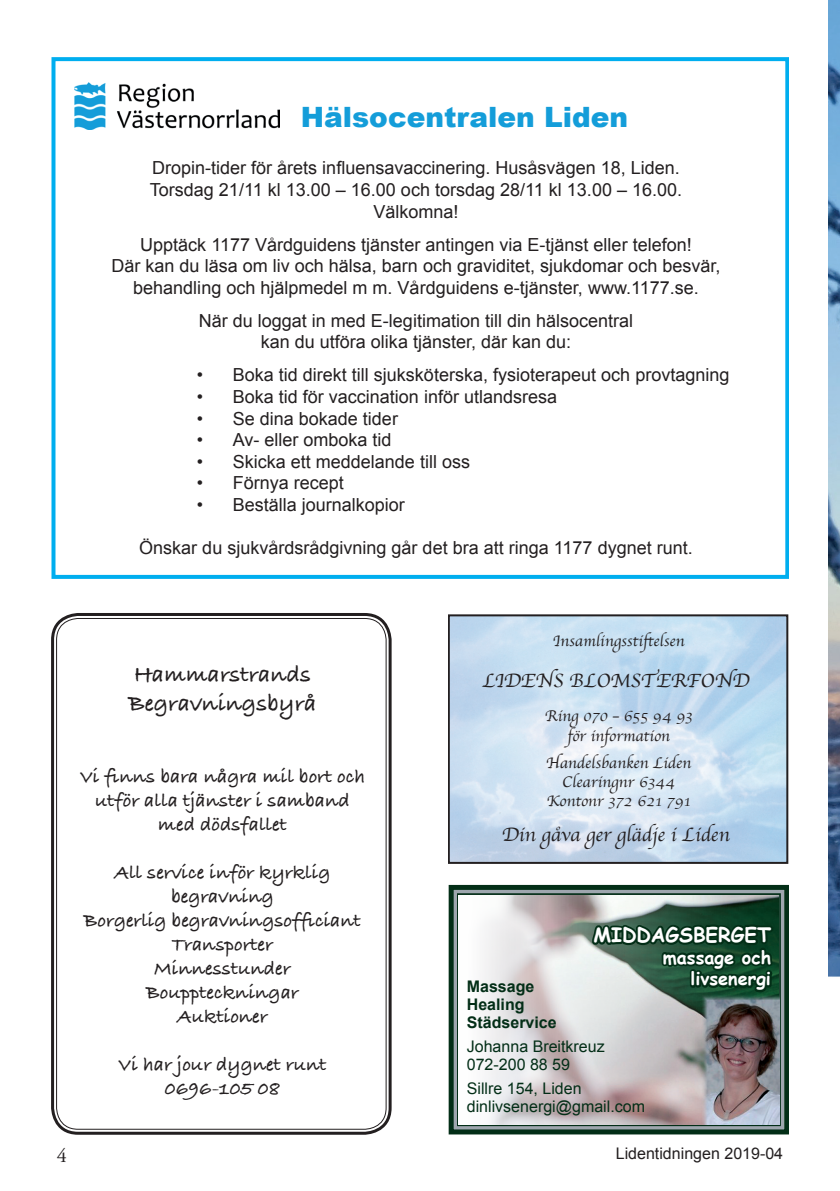
<style>
.page{position:relative;width:840px;height:1191px;background:#fff}
.page>*{position:absolute;margin:0;border:0;box-sizing:border-box;transform-origin:0 0}
.t1{font:900 28px "Arial";color:#149dd9}
.t2{font:700 24px/28.8px "Bradley Hand ITCTT";color:#231f20}
.t3{font:700 20px/24px "Bradley Hand ITCTT";color:#231f20;text-align:center}
.t4{font:20px "Apple Chancery";color:#231f20}
.t5{font:700 20px "Comic Sans MS";color:#fff}
.t6{font:20px "Adobe Garamond Pro";color:#231f20}
.t7{font:18px/21.6px "Arial";color:#231f20;text-align:center}
.t8{font:700 18px/21.6px "Comic Sans MS";color:#fff;text-align:right}
.t9{font:16px/19.2px "Apple Chancery";color:#231f20;text-align:center}
.t10{font:16px/18px "Arial";color:#032e17}
.t11{font:700 16px/18px "Arial";color:#032e17}
.t12{font:16px "Arial";color:#231f20}
</style>
<div class="page">
<div style="left:51px;top:613px;width:340px;height:521px;border:3px solid #231f20;border-radius:25px"></div>
<img style="left:451px;top:618px;width:333px;height:243px">
<div style="left:448px;top:615px;width:339px;height:249px;border:2px solid #231f20"></div>
<div style="left:51px;top:57px;width:737px;height:521px;border:4px solid #00aeef"></div>
<img style="left:75px;top:82px;width:204px;height:48px">
<svg style="left:448px;top:885px;width:340px;height:249px;background:#436054"></svg>
<div style="left:456px;top:893px;width:324px;height:233px;border:2px solid #032e17"></div>
<img style="left:458px;top:895px;width:320px;height:229px">
<img style="left:701px;top:994px;width:78px;height:130px">
<svg style="left:589px;top:917px;width:187px;height:95px;background:#476958"></svg>
<img style="left:828px;top:0;width:11px;height:977px">
<h1 class="t1" style="left:300px;top:97px;width:329px">Hälsocentralen Liden</h1>
<p class="t7" style="left:150px;top:157px;width:533px">Dropin-tider för årets influensavaccinering. Husåsvägen 18, Liden.<br>Torsdag 21/11 kl 13.00 – 16.00 och torsdag 28/11 kl 13.00 – 16.00.<br>Välkomna!</p>
<p class="t7" style="left:111px;top:234px;width:610px">Upptäck 1177 Vårdguidens tjänster antingen via E-tjänst eller telefon!<br>Där kan du läsa om liv och hälsa, barn och graviditet, sjukdomar och besvär, behandling och hjälpmedel m m. Vårdguidens e-tjänster, www.1177.se.</p>
<p class="t7" style="left:198px;top:310px;width:436px">När du loggat in med E-legitimation till din hälsocentral kan du utföra olika tjänster, där kan du:</p>
<p class="t7" style="left:196px;top:364px;width:534px">• Boka tid direkt till sjuksköterska, fysioterapeut och provtagning</p>
<p class="t7" style="left:196px;top:386px;width:362px">• Boka tid för vaccination inför utlandsresa</p>
<p class="t7" style="left:196px;top:407px;width:203px">• Se dina bokade tider</p>
<p class="t7" style="left:196px;top:429px;width:196px">• Av- eller omboka tid</p>
<p class="t7" style="left:196px;top:451px;width:275px">• Skicka ett meddelande till oss</p>
<p class="t7" style="left:196px;top:472px;width:149px">• Förnya recept</p>
<p class="t7" style="left:196px;top:494px;width:210px">• Beställa journalkopior</p>
<p class="t7" style="left:139px;top:537px;width:554px">Önskar du sjukvårdsrådgivning går det bra att ringa 1177 dygnet runt.</p>
<h2 class="t2" style="left:128px;top:659px;width:190px">Hammarstrands<br>Begravningsbyrå</h2>
<p class="t3" style="left:80px;top:763px;width:286px">Vi finns bara några mil bort och utför alla tjänster i samband med dödsfallet</p>
<p class="t3" style="left:84px;top:859px;width:278px">All service inför kyrklig begravning<br>Borgerlig begravningsofficiant<br>Transporter<br>Minnesstunder<br>Bouppteckningar<br>Auktioner</p>
<p class="t3" style="left:118px;top:1051px;width:210px">Vi har jour dygnet runt<br>0696-105 08</p>
<p class="t9" style="left:552px;top:631px;width:133px">Insamlingsstiftelsen</p>
<p class="t4" style="left:481px;top:664px;width:269px">LIDENS BLOMSTERFOND</p>
<p class="t9" style="left:544px;top:706px;width:149px">Ring 070 – 655 94 93 för information</p>
<p class="t9" style="left:546px;top:753px;width:146px">Handelsbanken Liden<br>Clearingnr 6344<br>Kontonr 372 621 791</p>
<p class="t4" style="left:501px;top:818px;width:229px">Din gåva ger glädje i Liden</p>
<p class="t5" style="left:593px;top:920px;width:179px">MIDDAGSBERGET</p>
<p class="t8" style="left:662px;top:945px;width:110px">massage och livsenergi</p>
<p class="t11" style="left:466px;top:978px;width:91px">Massage<br>Healing<br>Städservice</p>
<p class="t10" style="left:466px;top:1037px;width:139px">Johanna Breitkreuz<br>072-200 88 59</p>
<p class="t10" style="left:466px;top:1079px;width:180px">Sillre 154, Liden dinlivsenergi@gmail.com</p>
<p class="t6" style="left:57px;top:1143px;width:11px">4</p>
<p class="t12" style="left:615px;top:1142px;width:169px">Lidentidningen 2019-04</p>
</div>
